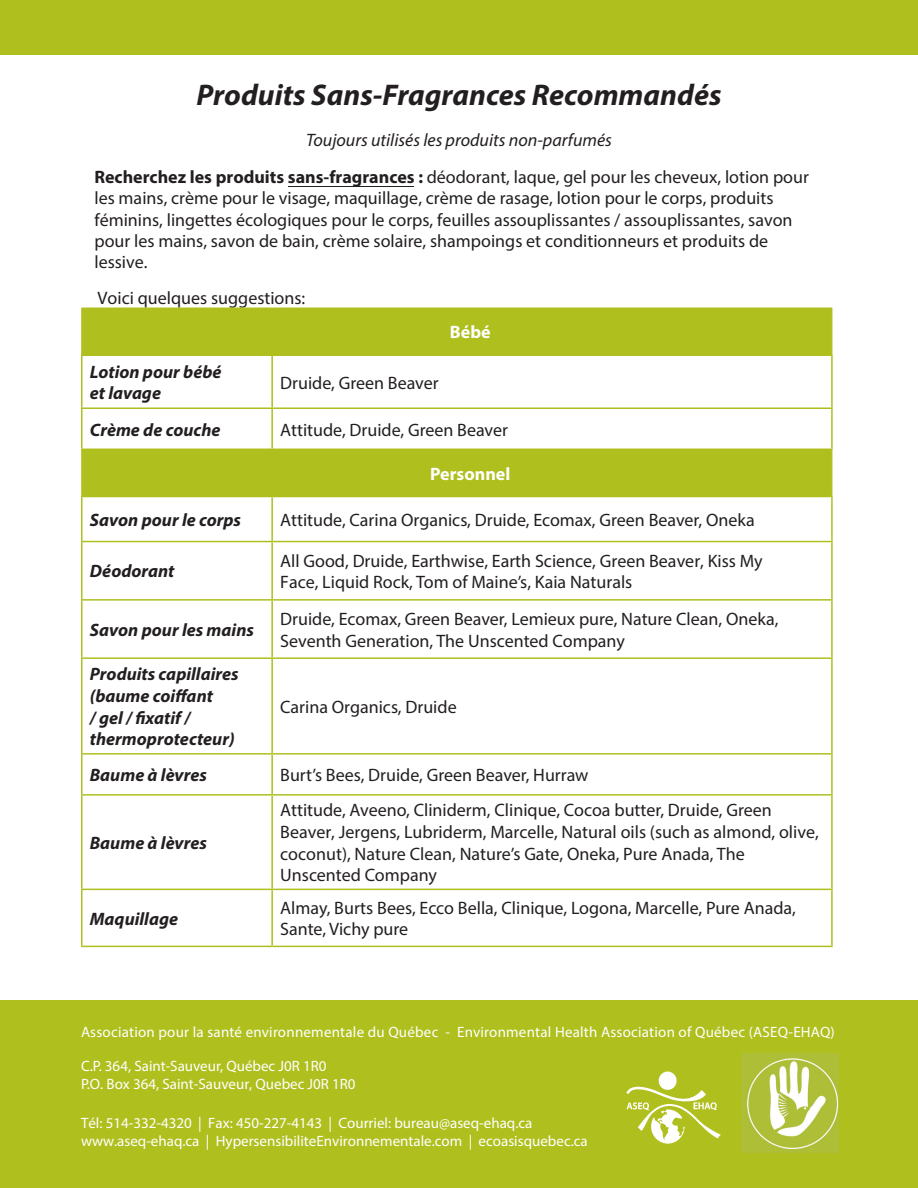
<style>
.page{position:relative;width:918px;height:1188px;background:#fff}
.page>*{position:absolute;margin:0;border:0;box-sizing:border-box;transform-origin:0 0}
.Title_Paragaph{font:italic 700 30px "Myriad Pro";color:#231f20}
.Body_Paragraph_Non-N{font:18px/21.6px "Myriad Pro";color:#231f20}
.Body_Paragraph_Non-N-2{font:italic 700 18px/21.6px "Myriad Pro";color:#231f20}
.Body_Paragraph_Non-N-3{font:italic 18px "Myriad Pro";color:#231f20}
.Body_Paragraph{font:700 18px "Myriad Pro";color:#fff}
.Table_Heading{font:700 18px "Myriad Pro";color:#fff}
.t1{font:15px/18px "Myriad Pro";color:#fff}
.s1{font-weight:700}
</style>
<div class="page">
<div style="left:0;top:0;width:918px;height:55px;background:#afbf1e"></div>
<div style="left:0;top:1000px;width:918px;height:188px;background:#afbf1e"></div>
<img style="left:742px;top:1053px;width:97px;height:99px">
<img style="left:626px;top:1071px;width:95px;height:73px">
<svg style="left:82px;top:309px;width:750px;height:187px;fill:#afbf1e"></svg>
<hr style="left:81px;top:450px;width:1px;height:46px;background:#afbf1e">
<hr style="left:832px;top:450px;width:1px;height:46px;background:#afbf1e">
<hr style="left:81px;top:356px;width:1px;height:51px;background:#afbf1e">
<hr style="left:271px;top:356px;width:2px;height:51px;background:#afbf1e">
<hr style="left:831px;top:356px;width:2px;height:51px;background:#afbf1e">
<hr style="left:81px;top:407px;width:191px;height:2px;background:#afbf1e">
<hr style="left:81px;top:409px;width:1px;height:40px;background:#afbf1e">
<hr style="left:272px;top:407px;width:561px;height:2px;background:#afbf1e">
<hr style="left:271px;top:409px;width:2px;height:40px;background:#afbf1e">
<hr style="left:831px;top:409px;width:2px;height:40px;background:#afbf1e">
<hr style="left:81px;top:449px;width:191px;height:1px;background:#afbf1e">
<hr style="left:272px;top:449px;width:561px;height:1px;background:#afbf1e">
<hr style="left:81px;top:496px;width:191px;height:1px;background:#afbf1e">
<hr style="left:81px;top:497px;width:1px;height:44px;background:#afbf1e">
<hr style="left:272px;top:496px;width:561px;height:1px;background:#afbf1e">
<hr style="left:271px;top:497px;width:2px;height:44px;background:#afbf1e">
<hr style="left:831px;top:497px;width:2px;height:44px;background:#afbf1e">
<hr style="left:81px;top:541px;width:191px;height:1px;background:#afbf1e">
<hr style="left:81px;top:542px;width:1px;height:57px;background:#afbf1e">
<hr style="left:272px;top:541px;width:561px;height:1px;background:#afbf1e">
<hr style="left:271px;top:542px;width:2px;height:57px;background:#afbf1e">
<hr style="left:831px;top:542px;width:2px;height:57px;background:#afbf1e">
<hr style="left:81px;top:599px;width:191px;height:2px;background:#afbf1e">
<hr style="left:81px;top:601px;width:1px;height:56px;background:#afbf1e">
<hr style="left:272px;top:599px;width:561px;height:2px;background:#afbf1e">
<hr style="left:271px;top:601px;width:2px;height:56px;background:#afbf1e">
<hr style="left:831px;top:601px;width:2px;height:56px;background:#afbf1e">
<hr style="left:81px;top:657px;width:191px;height:2px;background:#afbf1e">
<hr style="left:81px;top:659px;width:1px;height:94px;background:#afbf1e">
<hr style="left:272px;top:657px;width:561px;height:2px;background:#afbf1e">
<hr style="left:271px;top:659px;width:2px;height:94px;background:#afbf1e">
<hr style="left:831px;top:659px;width:2px;height:94px;background:#afbf1e">
<hr style="left:81px;top:753px;width:191px;height:2px;background:#afbf1e">
<hr style="left:81px;top:755px;width:1px;height:39px;background:#afbf1e">
<hr style="left:272px;top:753px;width:561px;height:2px;background:#afbf1e">
<hr style="left:271px;top:755px;width:2px;height:39px;background:#afbf1e">
<hr style="left:831px;top:755px;width:2px;height:39px;background:#afbf1e">
<hr style="left:81px;top:794px;width:191px;height:2px;background:#afbf1e">
<hr style="left:81px;top:796px;width:1px;height:93px;background:#afbf1e">
<hr style="left:272px;top:794px;width:561px;height:2px;background:#afbf1e">
<hr style="left:271px;top:796px;width:2px;height:93px;background:#afbf1e">
<hr style="left:831px;top:796px;width:2px;height:93px;background:#afbf1e">
<hr style="left:81px;top:889px;width:191px;height:1px;background:#afbf1e">
<hr style="left:81px;top:890px;width:1px;height:56px;background:#afbf1e">
<hr style="left:272px;top:889px;width:561px;height:1px;background:#afbf1e">
<hr style="left:271px;top:890px;width:2px;height:56px;background:#afbf1e">
<hr style="left:831px;top:890px;width:2px;height:56px;background:#afbf1e">
<hr style="left:81px;top:946px;width:191px;height:1px;background:#afbf1e">
<hr style="left:272px;top:946px;width:561px;height:1px;background:#afbf1e">
<hr style="left:81px;top:308px;width:191px;height:1px;background:#afbf1e">
<hr style="left:81px;top:308px;width:1px;height:47px;background:#afbf1e">
<hr style="left:272px;top:308px;width:560px;height:1px;background:#afbf1e">
<hr style="left:832px;top:308px;width:1px;height:47px;background:#afbf1e">
<hr style="left:81px;top:355px;width:191px;height:1px;background:#afbf1e">
<hr style="left:272px;top:355px;width:561px;height:1px;background:#afbf1e">
<hr style="left:288px;top:186px;width:126px;height:1px;background:#231f20">
<p class="Title_Paragaph" style="left:196px;top:75px;width:527px">Produits Sans-Fragrances Recommandés</p>
<p class="Body_Paragraph_Non-N-3" style="left:306px;top:129px;width:307px">Toujours utilisés les produits non-parfumés</p>
<p class="Body_Paragraph_Non-N" style="left:94px;top:166px;width:716px"><span class="s1">Recherchez les produits sans-fragrances :</span> déodorant, laque, gel pour les cheveux, lotion pour les mains, crème pour le visage, maquillage, crème de rasage, lotion pour le corps, produits féminins, lingettes écologiques pour le corps, feuilles assouplissantes / assouplissantes, savon pour les mains, savon de bain, crème solaire, shampoings et conditionneurs et produits de lessive.</p>
<p class="Body_Paragraph_Non-N" style="left:98px;top:286px;width:209px">Voici quelques suggestions:</p>
<p class="Table_Heading" style="left:450px;top:320px;width:42px">Bébé</p>
<p class="Body_Paragraph_Non-N-2" style="left:90px;top:360px;width:133px">Lotion pour bébé et lavage</p>
<p class="Body_Paragraph_Non-N" style="left:280px;top:371px;width:160px">Druide, Green Beaver</p>
<p class="Body_Paragraph_Non-N-2" style="left:90px;top:418px;width:132px">Crème de couche</p>
<p class="Body_Paragraph_Non-N" style="left:280px;top:418px;width:229px">Attitude, Druide, Green Beaver</p>
<p class="Body_Paragraph" style="left:430px;top:462px;width:82px">Personnel</p>
<p class="Body_Paragraph_Non-N-2" style="left:90px;top:508px;width:153px">Savon pour le corps</p>
<p class="Body_Paragraph_Non-N" style="left:280px;top:509px;width:476px">Attitude, Carina Organics, Druide, Ecomax, Green Beaver, Oneka</p>
<p class="Body_Paragraph_Non-N-2" style="left:90px;top:560px;width:86px">Déodorant</p>
<p class="Body_Paragraph_Non-N" style="left:280px;top:550px;width:484px">All Good, Druide, Earthwise, Earth Science, Green Beaver, Kiss My<br>Face, Liquid Rock, Tom of Maine’s, Kaia Naturals</p>
<p class="Body_Paragraph_Non-N-2" style="left:90px;top:618px;width:166px">Savon pour les mains</p>
<p class="Body_Paragraph_Non-N" style="left:280px;top:608px;width:500px">Druide, Ecomax, Green Beaver, Lemieux pure, Nature Clean, Oneka,<br>Seventh Generation, The Unscented Company</p>
<p class="Body_Paragraph_Non-N-2" style="left:90px;top:663px;width:150px">Produits capillaires (baume coiffant<br>/ gel / fixatif / thermoprotecteur)</p>
<p class="Body_Paragraph_Non-N" style="left:280px;top:696px;width:178px">Carina Organics, Druide</p>
<p class="Body_Paragraph_Non-N-2" style="left:90px;top:764px;width:119px">Baume à lèvres</p>
<p class="Body_Paragraph_Non-N" style="left:280px;top:764px;width:310px">Burt’s Bees, Druide, Green Beaver, Hurraw</p>
<p class="Body_Paragraph_Non-N-2" style="left:90px;top:831px;width:119px">Baume à lèvres</p>
<p class="Body_Paragraph_Non-N" style="left:280px;top:799px;width:540px">Attitude, Aveeno, Cliniderm, Clinique, Cocoa butter, Druide, Green Beaver, Jergens, Lubriderm, Marcelle, Natural oils (such as almond, olive, coconut), Nature Clean, Nature’s Gate, Oneka, Pure Anada, The Unscented Company</p>
<p class="Body_Paragraph_Non-N-2" style="left:90px;top:907px;width:90px">Maquillage</p>
<p class="Body_Paragraph_Non-N" style="left:280px;top:897px;width:517px">Almay, Burts Bees, Ecco Bella, Clinique, Logona, Marcelle, Pure Anada,<br>Sante, Vichy pure</p>
<p class="t1" style="left:81px;top:1023px;width:755px">Association pour la santé environnementale du Québec - Environmental Health Association of Québec (ASEQ-EHAQ)</p>
<p class="t1" style="left:81px;top:1057px;width:276px">C.P. 364, Saint-Sauveur, Québec J0R 1R0<br>P.O. Box 364, Saint-Sauveur, Quebec J0R 1R0</p>
<p class="t1" style="left:81px;top:1113px;width:508px">Tél: 514-332-4320 | Fax: 450-227-4143 | Courriel: bureau@aseq-ehaq.ca www.aseq-ehaq.ca | HypersensibiliteEnvironnementale.com | ecoasisquebec.ca</p>
</div>
